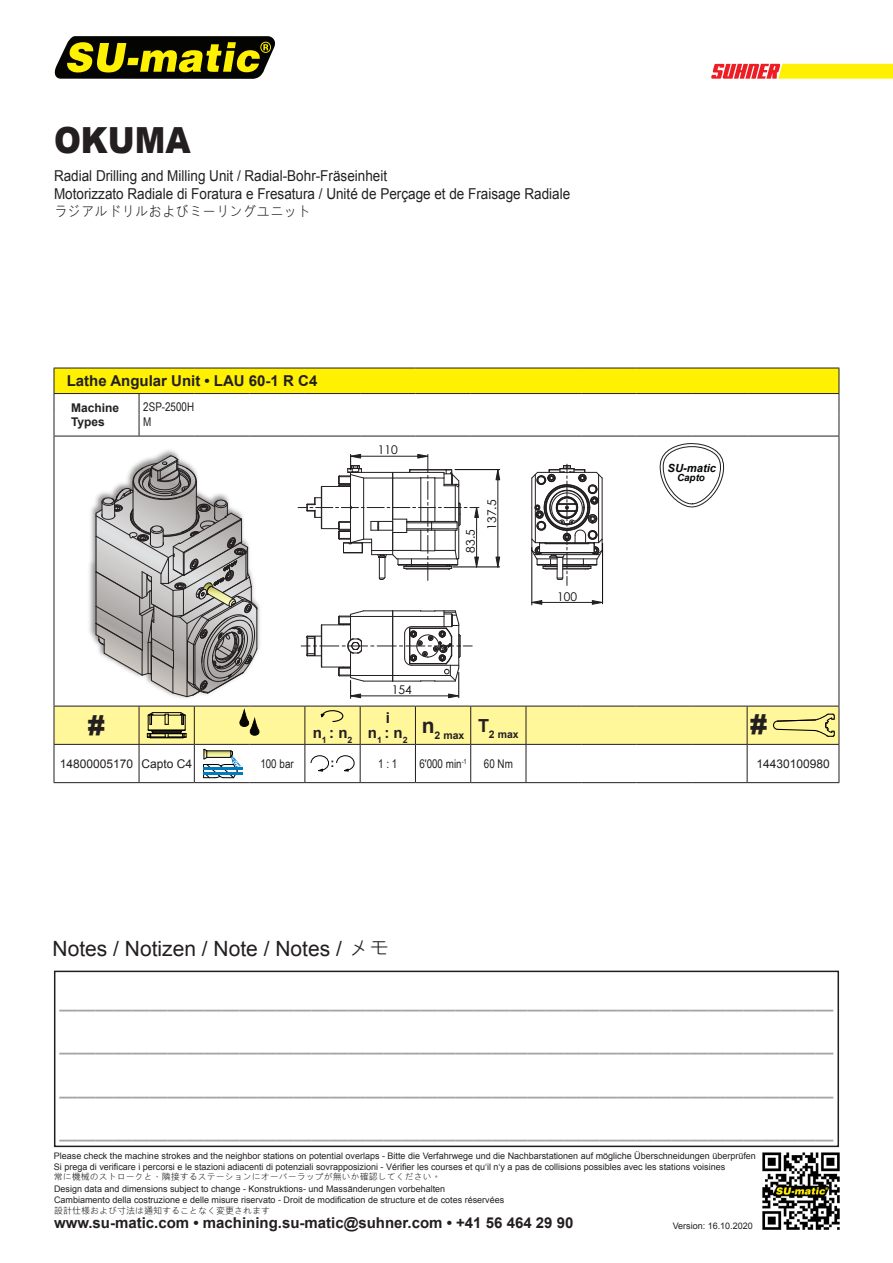
<style>
.page{position:relative;width:893px;height:1263px;background:#fff}
.page>*{position:absolute;margin:0;border:0;box-sizing:border-box;transform-origin:0 0}
.t1{font:36px/43.2px "Minion Pro";color:#a4a5a9;text-align:justify}
.t2{font:900 36px "Arial";color:#231f20;scale:.9 1}
.t3{font:900 27px "Arial";color:#231f20}
.t4{font:21px "Arial";color:#231f20}
.t5{font:15px "Arial";color:#231f20;scale:.9 1}
.t6{font:700 15px "Arial";color:#231f20}
.t7{font:15px "Microsoft Jheng Hei UI Regular";color:#231f20;scale:.9 1}
.t8{font:12px "Arial Narrow";color:#231f20}
.t9{font:12px "Arial";color:#231f20}
.t10{font:12px/21.3px "Century Gothic";color:#050504}
.t11{font:700 12px/14.4px "Arial";color:#231f20}
.t12{font:italic 700 11.25px "Arial";color:#040605}
.t13{font:700 10.5px "Arial";color:#231f20}
.t14{font:italic 700 9.75px "Arial";color:#040605}
.t15{font:9px "Arial";color:#231f20}
.t16{font:9px "Microsoft Jheng Hei UI Regular";color:#231f20}
.s1{font-family:"Microsoft Jheng Hei UI Regular"}
</style>
<div class="page">
<div style="left:54px;top:971px;width:785px;height:176px;border:2px solid #231f20"></div>
<img style="left:762px;top:1152px;width:78px;height:78px">
<svg style="left:711px;top:63px;width:182px;height:16px;background:#fabc33"></svg>
<svg style="left:54px;top:36px;width:221px;height:43px;background:#615d14"></svg>
<hr style="left:54px;top:436px;width:85px;height:1px;background:#231f20">
<hr style="left:139px;top:436px;width:55px;height:1px;background:#231f20">
<hr style="left:194px;top:436px;width:56px;height:1px;background:#231f20">
<hr style="left:250px;top:436px;width:55px;height:1px;background:#231f20">
<hr style="left:305px;top:436px;width:55px;height:1px;background:#231f20">
<hr style="left:415px;top:436px;width:56px;height:1px;background:#231f20">
<svg style="left:54px;top:368px;width:786px;height:68px"></svg>
<hr style="left:54px;top:436px;width:1px;height:90px;background:#231f20">
<hr style="left:360px;top:436px;width:55px;height:1px;background:#231f20">
<hr style="left:471px;top:436px;width:55px;height:1px;background:#231f20">
<hr style="left:526px;top:436px;width:55px;height:1px;background:#231f20">
<hr style="left:581px;top:436px;width:56px;height:1px;background:#231f20">
<hr style="left:54px;top:526px;width:1px;height:90px;background:#231f20">
<hr style="left:54px;top:616px;width:1px;height:90px;background:#231f20">
<hr style="left:637px;top:436px;width:55px;height:1px;background:#231f20">
<hr style="left:692px;top:436px;width:55px;height:1px;background:#231f20">
<hr style="left:747px;top:436px;width:92px;height:1px;background:#231f20">
<hr style="left:839px;top:436px;width:1px;height:90px;background:#231f20">
<hr style="left:839px;top:526px;width:1px;height:90px;background:#231f20">
<hr style="left:839px;top:616px;width:1px;height:90px;background:#231f20">
<hr style="left:839px;top:706px;width:1px;height:38px;background:#231f20">
<hr style="left:54px;top:745px;width:1px;height:37px;background:#231f20">
<hr style="left:139px;top:745px;width:1px;height:37px;background:#231f20">
<hr style="left:194px;top:745px;width:1px;height:37px;background:#231f20">
<hr style="left:304px;top:745px;width:1px;height:37px;background:#231f20">
<hr style="left:360px;top:745px;width:1px;height:37px;background:#231f20">
<hr style="left:415px;top:745px;width:1px;height:37px;background:#231f20">
<hr style="left:470px;top:745px;width:1px;height:37px;background:#231f20">
<hr style="left:526px;top:745px;width:1px;height:37px;background:#231f20">
<hr style="left:747px;top:745px;width:1px;height:37px;background:#231f20">
<hr style="left:839px;top:745px;width:1px;height:37px;background:#231f20">
<hr style="left:54px;top:782px;width:85px;height:1px;background:#231f20">
<hr style="left:139px;top:782px;width:55px;height:1px;background:#231f20">
<hr style="left:194px;top:782px;width:56px;height:1px;background:#231f20">
<hr style="left:250px;top:782px;width:55px;height:1px;background:#231f20">
<hr style="left:305px;top:782px;width:55px;height:1px;background:#231f20">
<hr style="left:360px;top:782px;width:55px;height:1px;background:#231f20">
<hr style="left:415px;top:782px;width:56px;height:1px;background:#231f20">
<hr style="left:471px;top:782px;width:55px;height:1px;background:#231f20">
<hr style="left:526px;top:782px;width:55px;height:1px;background:#231f20">
<hr style="left:581px;top:782px;width:56px;height:1px;background:#231f20">
<hr style="left:637px;top:782px;width:55px;height:1px;background:#231f20">
<hr style="left:692px;top:782px;width:55px;height:1px;background:#231f20">
<hr style="left:747px;top:782px;width:92px;height:1px;background:#231f20">
<img style="left:89px;top:450px;width:171px;height:248px">
<svg style="left:95px;top:455px;width:163px;height:242px"></svg>
<svg style="left:531px;top:464px;width:72px;height:121px"></svg>
<svg style="left:301px;top:610px;width:171px;height:88px"></svg>
<hr style="left:351px;top:696px;width:99px;height:1px;background:#231f20">
<hr style="left:602px;top:543px;width:1px;height:61px;background:#050504">
<hr style="left:531px;top:547px;width:1px;height:58px;background:#050504">
<svg style="left:592px;top:600px;width:11px;height:5px"></svg>
<svg style="left:531px;top:600px;width:11px;height:5px"></svg>
<hr style="left:532px;top:602px;width:68px;height:1px;background:#231f20">
<hr style="left:453px;top:566px;width:47px;height:1px;background:#000">
<svg style="left:298px;top:454px;width:181px;height:127px"></svg>
<hr style="left:476px;top:508px;width:1px;height:59px;background:#231f20">
<hr style="left:455px;top:469px;width:45px;height:1px;background:#000">
<svg style="left:495px;top:469px;width:5px;height:11px"></svg>
<svg style="left:495px;top:557px;width:5px;height:10px"></svg>
<hr style="left:498px;top:470px;width:1px;height:97px;background:#231f20">
<svg style="left:659px;top:443px;width:65px;height:65px"></svg>
<svg style="left:54px;top:706px;width:785px;height:72px"></svg>
<p class="t2" style="left:54px;top:114px;width:153px">OKUMA</p>
<p class="t5" style="left:54px;top:166px;width:372px">Radial Drilling and Milling Unit / Radial-Bohr-Fräseinheit</p>
<p class="t5" style="left:54px;top:184px;width:575px">Motorizzato Radiale di Foratura e Fresatura / Unité de Perçage et de Fraisage Radiale</p>
<p class="t7" style="left:54px;top:202px;width:286px">ラジアルドリルおよびミーリングユニット</p>
<p class="t6" style="left:67px;top:371px;width:252px">Lathe Angular Unit • LAU 60-1 R C4</p>
<p class="t11" style="left:71px;top:401px;width:50px">Machine<br>Types</p>
<p class="t8" style="left:143px;top:398px;width:52px">2SP-2500H</p>
<p class="t8" style="left:143px;top:412px;width:10px">M</p>
<p class="t10" style="left:378px;top:439px;width:21px">110</p>
<p class="t10" style="left:460px;top:530px;width:31px;text-indent:-23px;rotate:-90deg">83.5<br>137.5</p>
<p class="t10" style="left:557px;top:585px;width:21px">100</p>
<p class="t12" style="left:667px;top:461px;width:50px">SU-matic</p>
<p class="t14" style="left:677px;top:471px;width:29px">Capto</p>
<p class="t3" style="left:88px;top:706px;width:19px">#</p>
<p class="t6" style="left:313px;top:723px;width:41px">n<sub>1</sub> : n<sub>2</sub></p>
<p class="t10" style="left:392px;top:679px;width:21px">154</p>
<p class="t6" style="left:386px;top:708px;width:6px">i</p>
<p class="t6" style="left:368px;top:723px;width:41px">n<sub>1</sub> : n<sub>2</sub></p>
<p class="t13" style="left:422px;top:728px;width:44px"><sup>n</sup>2 max</p>
<p class="t13" style="left:478px;top:727px;width:42px"><sup>T</sup>2 max</p>
<p class="t3" style="left:750px;top:705px;width:19px">#</p>
<p class="t9" style="left:60px;top:756px;width:75px">14800005170</p>
<p class="t9" style="left:141px;top:756px;width:52px">Capto C4</p>
<p class="t8" style="left:260px;top:755px;width:35px">100 bar</p>
<p class="t11" style="left:331px;top:756px;width:5px">:</p>
<p class="t8" style="left:378px;top:755px;width:21px">1 : 1</p>
<p class="t8" style="left:419px;top:755px;width:49px">6'000 min<sup>-1</sup></p>
<p class="t8" style="left:484px;top:755px;width:30px">60 Nm</p>
<p class="t9" style="left:756px;top:756px;width:75px">14430100980</p>
<p class="t4" style="left:53px;top:934px;width:339px">Notes / Notizen / Note / Notes / <span class="s1">メモ</span></p>
<p class="t1" style="left:59px;top:974px;width:776px">___________________________________________ ___________________________________________ ___________________________________________ ___________________________________________</p>
<p class="t15" style="left:54px;top:1150px;width:703px">Please check the machine strokes and the neighbor stations on potential overlaps - Bitte die Verfahrwege und die Nachbarstationen auf mögliche Überschneidungen überprüfen</p>
<p class="t15" style="left:54px;top:1160px;width:673px">Si prega di verificare i percorsi e le stazioni adiacenti di potenziali sovrapposizioni - Vérifier les courses et qu‘il n‘y a pas de collisions possibles avec les stations voisines</p>
<p class="t16" style="left:54px;top:1171px;width:389px">常に機械のストロークと、隣接するステーションにオーバーラップが無いか確認してください。</p>
<p class="t15" style="left:54px;top:1183px;width:393px">Design data and dimensions subject to change - Konstruktions- und Massänderungen vorbehalten</p>
<p class="t15" style="left:54px;top:1194px;width:452px">Cambiamento della costruzione e delle misure riservato - Droit de modification de structure et de cotes réservées</p>
<p class="t16" style="left:54px;top:1204px;width:217px">設計仕様および寸法は通知することなく変更されます</p>
<p class="t6" style="left:54px;top:1212px;width:521px">www.su-matic.com • machining.su-matic@suhner.com • +41 56 464 29 90</p>
<p class="t15" style="left:673px;top:1220px;width:82px">Version: 16.10.2020</p>
</div>
